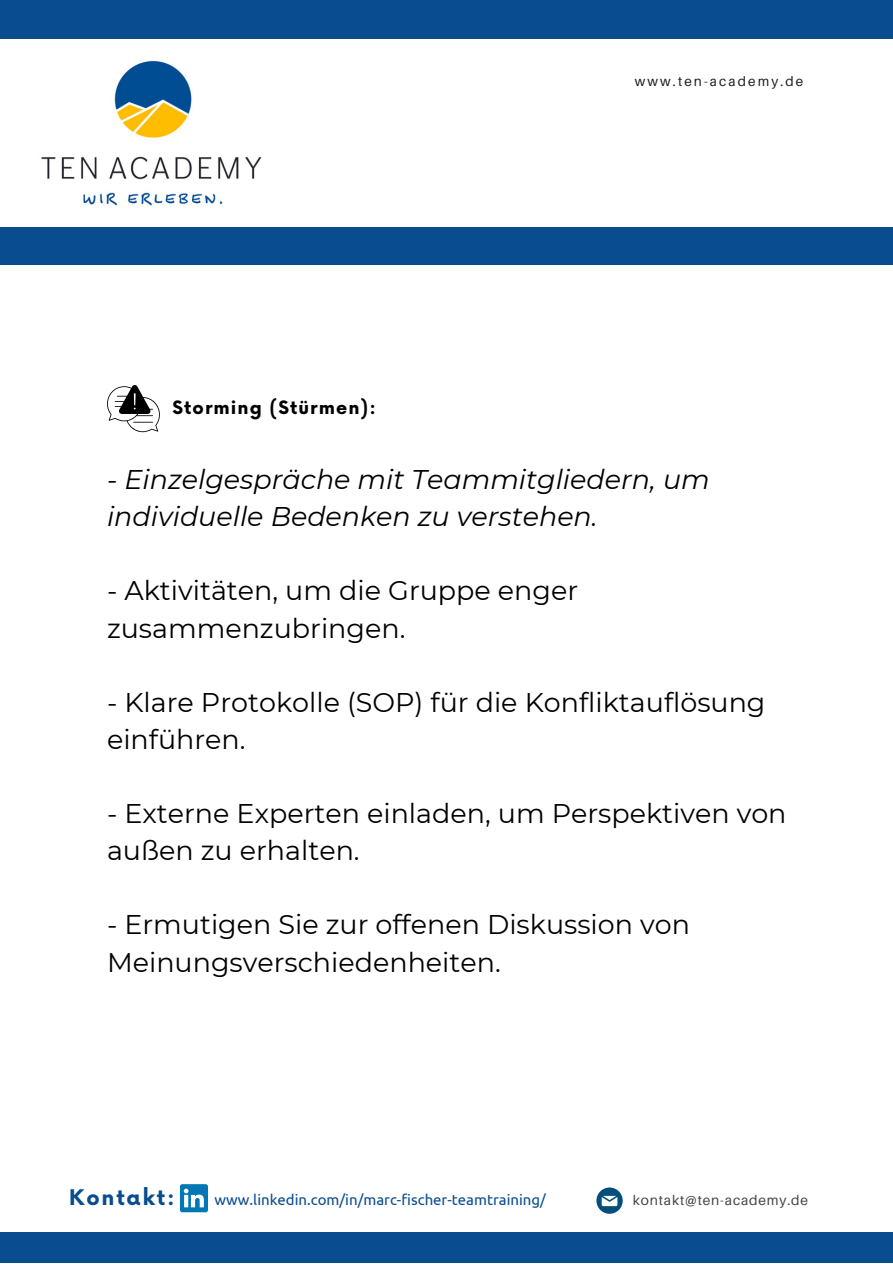
<style>
.page{position:relative;width:893px;height:1264px;background:#fff}
.page>*{position:absolute;margin:0;border:0;box-sizing:border-box;transform-origin:0 0}
.t1{font:27px/37px "Montserrat";color:#000}
.t2{font:italic 27px/37px "Montserrat";color:#000}
.t3{font:700 21px "Now";letter-spacing:.085em;color:#094c8f}
.t4{font:700 18px "Now";letter-spacing:.06em;color:#000}
.t5{font:15px "Ubuntu";color:#094c8f}
.t6{font:13.8px "Aileron";letter-spacing:.06em;color:#444440}
.t7{font:13.5px "Aileron";letter-spacing:.16em;color:#1e1e1e}
</style>
<div class="page">
<div style="left:0;top:1231px;width:892px;height:31px;background:#094c8f"></div>
<svg style="left:596px;top:1187px;width:26px;height:26px"></svg>
<img style="left:41px;top:60px;width:221px;height:146px">
<svg style="left:180px;top:1184px;width:28px;height:28px"></svg>
<div style="left:0;top:0;width:892px;height:39px;background:#094c8f"></div>
<div style="left:0;top:227px;width:892px;height:37px;background:#094c8f"></div>
<svg style="left:107px;top:385px;width:53px;height:47px"></svg>
<p class="t4" style="left:172px;top:397px;width:205px">Storming (Stürmen):</p>
<p class="t7" style="left:634px;top:73px;width:170px">www.ten-academy.de</p>
<p class="t2" style="left:107px;top:461px;width:604px">- Einzelgespräche mit Teammitgliedern, um individuelle Bedenken zu verstehen.</p>
<p class="t1" style="left:107px;top:572px;width:472px">- Aktivitäten, um die Gruppe enger zusammenzubringen.</p>
<p class="t1" style="left:107px;top:683px;width:660px">- Klare Protokolle (SOP) für die Konfliktauflösung einführen.</p>
<p class="t1" style="left:107px;top:795px;width:681px">- Externe Experten einladen, um Perspektiven von außen zu erhalten.</p>
<p class="t1" style="left:107px;top:906px;width:584px">- Ermutigen Sie zur offenen Diskussion von<br>Meinungsverschiedenheiten.</p>
<p class="t3" style="left:69px;top:1186px;width:107px">Kontakt:</p>
<p class="t5" style="left:214px;top:1191px;width:333px">www.linkedin.com/in/marc-fischer-teamtraining/</p>
<p class="t6" style="left:632px;top:1191px;width:177px">kontakt@ten-academy.de</p>
</div>
